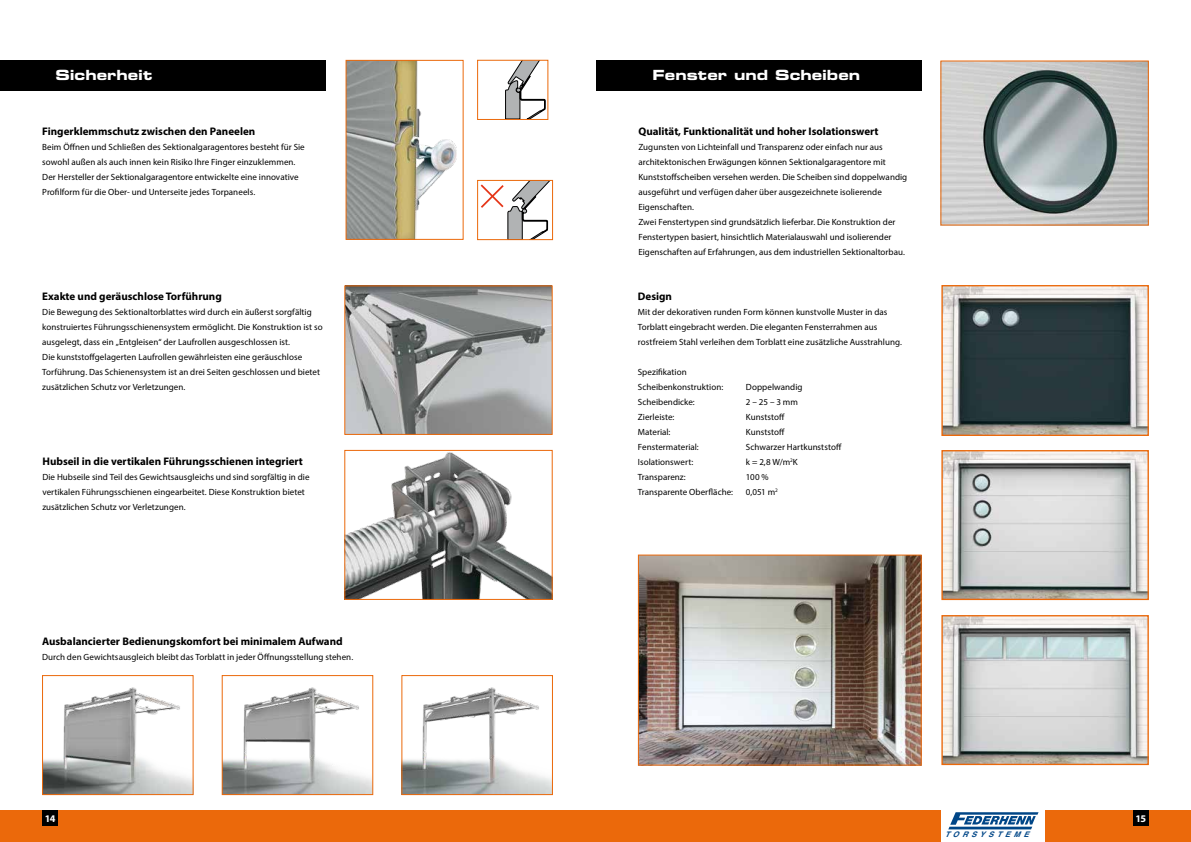
<style>
.page{position:relative;width:1191px;height:842px;background:#fff}
.page>*{position:absolute;margin:0;border:0;box-sizing:border-box;transform-origin:0 0}
.t1{font:14px "Eurostile Bold Extended Two";color:#fff}
.t2{font:700 11px "Myriad Pro";color:#000}
.t3{font:700 10.2px "Myriad Pro";color:#fff}
.t4{font:9px/15px "Myriad Pro";letter-spacing:.005em;color:#000}
.t5{font:italic 700 7.7px "Helvetica";color:#004687}
</style>
<div class="page">
<div style="left:596px;top:60px;width:325px;height:30px;background:#000"></div>
<div style="left:596px;top:61px;width:325px;height:30px;background:#000"></div>
<img style="left:943px;top:287px;width:203px;height:147px">
<div style="left:941px;top:285px;width:207px;height:151px;border:1px solid #eb690b"></div>
<img style="left:943px;top:617px;width:203px;height:146px">
<div style="left:941px;top:615px;width:207px;height:150px;border:1px solid #eb690b"></div>
<img style="left:943px;top:452px;width:203px;height:146px">
<div style="left:941px;top:450px;width:207px;height:150px;border:1px solid #eb690b"></div>
<img style="left:942px;top:63px;width:204px;height:161px">
<div style="left:0;top:60px;width:325px;height:30px;background:#000"></div>
<img style="left:44px;top:687px;width:148px;height:106px">
<div style="left:42px;top:675px;width:152px;height:120px;border:1px solid #eb690b"></div>
<img style="left:224px;top:687px;width:147px;height:106px">
<div style="left:222px;top:675px;width:151px;height:120px;border:1px solid #eb690b"></div>
<img style="left:403px;top:687px;width:148px;height:106px">
<div style="left:401px;top:675px;width:152px;height:120px;border:1px solid #eb690b"></div>
<img style="left:346px;top:452px;width:205px;height:146px">
<div style="left:344px;top:450px;width:209px;height:150px;border:1px solid #eb690b"></div>
<svg style="left:505px;top:62px;width:41px;height:56px"></svg>
<div style="left:477px;top:60px;width:71px;height:60px;border:1px solid #eb690b"></div>
<img style="left:347px;top:62px;width:110px;height:176px">
<div style="left:345px;top:60px;width:118px;height:180px;border:1px solid #eb690b"></div>
<img style="left:346px;top:287px;width:205px;height:146px">
<div style="left:344px;top:285px;width:209px;height:150px;border:1px solid #eb690b"></div>
<div style="left:477px;top:180px;width:76px;height:60px;border:1px solid #eb690b"></div>
<svg style="left:480px;top:180px;width:72px;height:60px"></svg>
<div style="left:595px;top:810px;width:596px;height:32px;background:#eb690b"></div>
<div style="left:0;top:810px;width:595px;height:32px;background:#eb690b"></div>
<div style="left:1133px;top:810px;width:15px;height:15px;background:#000"></div>
<div style="left:43px;top:810px;width:15px;height:15px;background:#000"></div>
<img style="left:640px;top:556px;width:279px;height:208px">
<div style="left:638px;top:554px;width:283px;height:212px;border:1px solid #eb690b"></div>
<div style="left:941px;top:810px;width:103px;height:32px;background:#fff"></div>
<svg style="left:948px;top:812px;width:90px;height:17px"></svg>
<h1 class="t1" style="left:55px;top:65px;width:98px">Sicherheit</h1>
<p class="t2" style="left:42px;top:124px;width:214px">Fingerklemmschutz zwischen den Paneelen</p>
<p class="t4" style="left:42px;top:139px;width:264px">Beim Öffnen und Schließen des Sektionalgaragentores besteht für Sie sowohl außen als auch innen kein Risiko Ihre Finger einzuklemmen.<br>Der Hersteller der Sektionalgaragentore entwickelte eine innovative Profilform für die Ober- und Unterseite jedes Torpaneels.</p>
<p class="t2" style="left:42px;top:289px;width:181px">Exakte und geräuschlose Torführung</p>
<p class="t4" style="left:42px;top:304px;width:282px">Die Bewegung des Sektionaltorblattes wird durch ein äußerst sorgfältig konstruiertes Führungsschienensystem ermöglicht. Die Konstruktion ist so ausgelegt, dass ein „Entgleisen“ der Laufrollen ausgeschlossen ist.<br>Die kunststoffgelagerten Laufrollen gewährleisten eine geräuschlose Torführung. Das Schienensystem ist an drei Seiten geschlossen und bietet zusätzlichen Schutz vor Verletzungen.</p>
<p class="t2" style="left:42px;top:454px;width:262px">Hubseil in die vertikalen Führungsschienen integriert</p>
<p class="t4" style="left:42px;top:469px;width:268px">Die Hubseile sind Teil des Gewichtsausgleichs und sind sorgfältig in die vertikalen Führungsschienen eingearbeitet. Diese Konstruktion bietet zusätzlichen Schutz vor Verletzungen.</p>
<p class="t2" style="left:42px;top:634px;width:302px">Ausbalancierter Bedienungskomfort bei minimalem Aufwand</p>
<p class="t4" style="left:42px;top:649px;width:313px">Durch den Gewichtsausgleich bleibt das Torblatt in jeder Öffnungsstellung stehen.</p>
<h1 class="t1" style="left:652px;top:65px;width:209px">Fenster und Scheiben</h1>
<p class="t2" style="left:638px;top:124px;width:242px">Qualität, Funktionalität und hoher Isolationswert</p>
<p class="t4" style="left:638px;top:139px;width:270px">Zugunsten von Lichteinfall und Transparenz oder einfach nur aus architektonischen Erwägungen können Sektionalgaragentore mit Kunststoffscheiben versehen werden. Die Scheiben sind doppelwandig ausgeführt und verfügen daher über ausgezeichnete isolierende Eigenschaften.<br>Zwei Fenstertypen sind grundsätzlich lieferbar. Die Konstruktion der Fenstertypen basiert, hinsichtlich Materialauswahl und isolierender Eigenschaften auf Erfahrungen, aus dem industriellen Sektionaltorbau.</p>
<p class="t2" style="left:638px;top:289px;width:36px">Design</p>
<p class="t4" style="left:638px;top:304px;width:265px">Mit der dekorativen runden Form können kunstvolle Muster in das<br>Torblatt eingebracht werden. Die eleganten Fensterrahmen aus rostfreiem Stahl verleihen dem Torblatt eine zusätzliche Ausstrahlung.</p>
<p class="t4" style="left:638px;top:364px;width:87px">Spezifikation<br>Scheibenkonstruktion:</p>
<p class="t4" style="left:746px;top:379px;width:58px">Doppelwandig</p>
<p class="t4" style="left:638px;top:394px;width:58px">Scheibendicke:</p>
<p class="t4" style="left:746px;top:394px;width:54px">2 – 25 – 3 mm</p>
<p class="t4" style="left:638px;top:409px;width:38px">Zierleiste:</p>
<p class="t4" style="left:746px;top:409px;width:40px">Kunststoff</p>
<p class="t4" style="left:638px;top:424px;width:34px">Material:</p>
<p class="t4" style="left:746px;top:424px;width:40px">Kunststoff</p>
<p class="t4" style="left:638px;top:439px;width:62px">Fenstermaterial:</p>
<p class="t4" style="left:746px;top:439px;width:97px">Schwarzer Hartkunststoff</p>
<p class="t4" style="left:638px;top:454px;width:57px">Isolationswert:</p>
<p class="t4" style="left:746px;top:454px;width:53px">k = 2,8 W/m<sup>2</sup>K</p>
<p class="t4" style="left:638px;top:469px;width:49px">Transparenz:</p>
<p class="t4" style="left:746px;top:469px;width:24px">100 %</p>
<p class="t4" style="left:638px;top:484px;width:97px">Transparente Oberfläche:</p>
<p class="t4" style="left:746px;top:484px;width:34px">0,051 m<sup>2</sup></p>
<p class="t3" style="left:45px;top:811px;width:12px">14</p>
<p class="t3" style="left:1135px;top:811px;width:12px">15</p>
<p class="t5" style="left:944px;top:829px;width:89px">TORSYSTEME</p>
</div>
